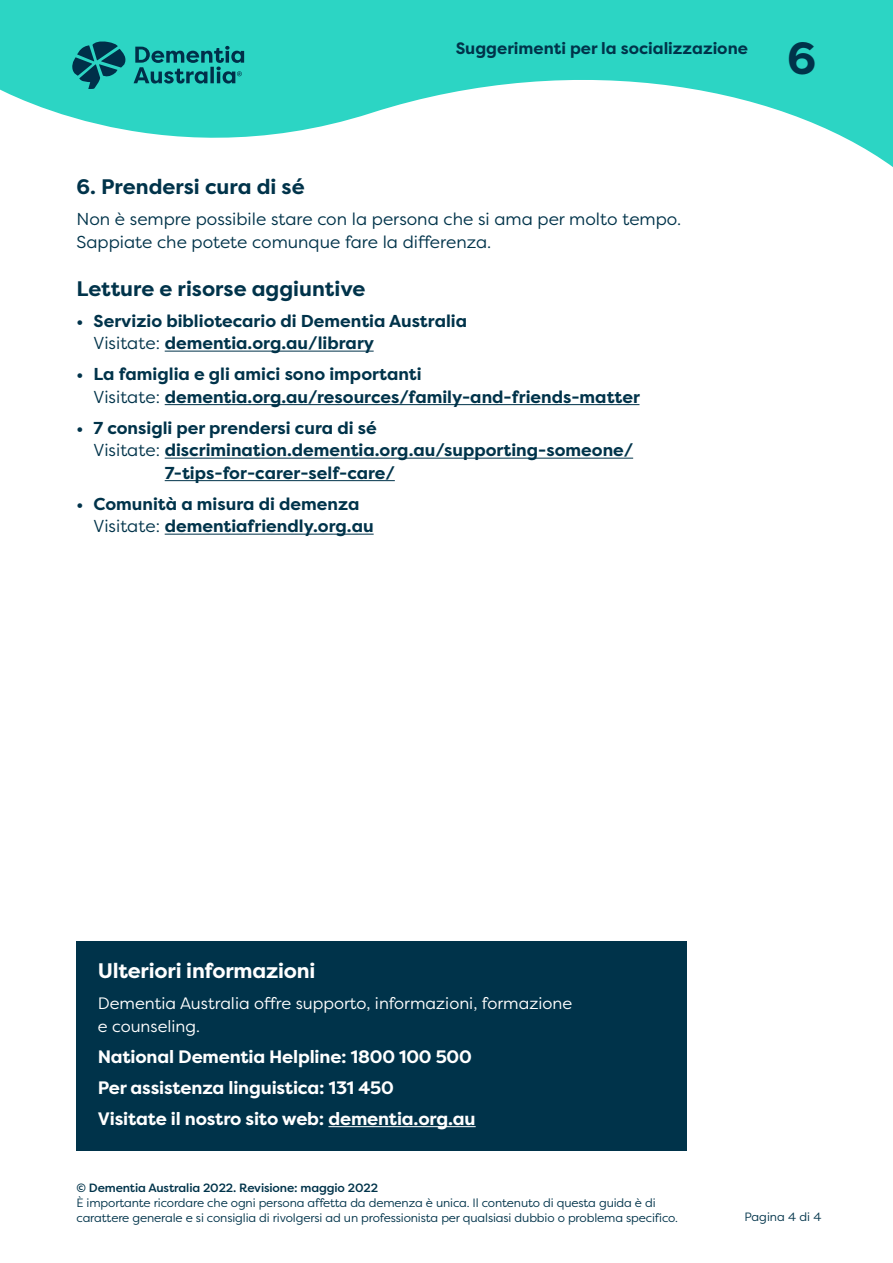
<style>
.page{position:relative;width:893px;height:1263px;background:#fff}
.page>*{position:absolute;margin:0;border:0;box-sizing:border-box;transform-origin:0 0}
.t1{font:700 45px "Filson Pro";color:#00334a}
.t2{font:700 21px "Filson Pro";color:#00334a}
.t3{font:700 21px "Filson Pro";letter-spacing:-.01em;color:#fff}
.t4{font:700 18px "Filson Pro";letter-spacing:-.01em;color:#fff}
.t5{font:700 17.25px/22.5px "Filson Pro";color:#00334a}
.t6{font:17.25px/22.5px "Filson Pro";color:#00334a}
.t7{font:16.5px "Filson Pro";color:#fff}
.t8{font:700 16.5px "Filson Pro";color:#00334a}
.t9{font:12px/15px "Filson Pro";letter-spacing:-.01em;color:#00334a}
.t10{font:500 12px "Filson Pro";letter-spacing:-.01em;color:#00334a}
.s1{font-weight:400}
</style>
<div class="page">
<svg style="left:0;top:0;width:893px;height:167px;fill:#2cd5c4"></svg>
<svg style="left:72px;top:41px;width:172px;height:48px;background:#1d9d9a"></svg>
<div style="left:77px;top:941px;width:610px;height:64px;background:#00334a"></div>
<div style="left:77px;top:998px;width:610px;height:59px;background:#00334a"></div>
<div style="left:77px;top:1028px;width:610px;height:60px;background:#00334a"></div>
<div style="left:77px;top:1059px;width:610px;height:60px;background:#00334a"></div>
<div style="left:77px;top:1090px;width:610px;height:60px;background:#00334a"></div>
<hr style="left:328px;top:1126px;width:148px;height:1px;background:#fff">
<hr style="left:165px;top:351px;width:209px;height:1px;background:#00334a">
<hr style="left:165px;top:404px;width:474px;height:1px;background:#00334a">
<hr style="left:165px;top:458px;width:468px;height:1px;background:#00334a">
<hr style="left:165px;top:480px;width:230px;height:1px;background:#00334a">
<hr style="left:165px;top:534px;width:209px;height:1px;background:#00334a">
<p class="t8" style="left:456px;top:38px;width:294px">Suggerimenti per la socializzazione</p>
<h1 class="t1" style="left:787px;top:30px;width:31px">6</h1>
<p class="t2" style="left:77px;top:174px;width:230px">6. Prendersi cura di sé</p>
<p class="t6" style="left:77px;top:208px;width:606px">Non è sempre possibile stare con la persona che si ama per molto tempo.<br>Sappiate che potete comunque fare la differenza.</p>
<p class="t2" style="left:77px;top:275px;width:290px">Letture e risorse aggiuntive</p>
<p class="t5" style="left:94px;top:310px;width:375px;text-indent:-17px">• Servizio bibliotecario di Dementia Australia<br><span class="s1">Visitate:</span> dementia.org.au/library</p>
<p class="t5" style="left:94px;top:363px;width:548px;text-indent:-17px">• La famiglia e gli amici sono importanti<br><span class="s1">Visitate:</span> dementia.org.au/resources/family-and-friends-matter</p>
<p class="t5" style="left:77px;top:417px;width:302px">• 7 consigli per prendersi cura di sé</p>
<p class="t5" style="left:94px;top:439px;width:541px"><span class="s1">Visitate:</span> discrimination.dementia.org.au/supporting-someone/</p>
<p class="t5" style="left:165px;top:462px;width:232px">7-tips-for-carer-self-care/</p>
<p class="t5" style="left:94px;top:493px;width:282px;text-indent:-17px">• Comunità a misura di demenza<br><span class="s1">Visitate:</span> dementiafriendly.org.au</p>
<p class="t3" style="left:98px;top:958px;width:219px">Ulteriori informazioni</p>
<p class="t7" style="left:98px;top:993px;width:476px">Dementia Australia offre supporto, informazioni, formazione</p>
<p class="t7" style="left:98px;top:1015px;width:104px">e counseling.</p>
<p class="t4" style="left:98px;top:1045px;width:376px">National Dementia Helpline: 1800 100 500</p>
<p class="t4" style="left:98px;top:1076px;width:297px">Per assistenza linguistica: 131 450</p>
<p class="t4" style="left:98px;top:1107px;width:379px">Visitate il nostro sito web: dementia.org.au</p>
<p class="t10" style="left:77px;top:1179px;width:303px">© Dementia Australia 2022. Revisione: maggio 2022</p>
<p class="t9" style="left:77px;top:1195px;width:603px">È importante ricordare che ogni persona affetta da demenza è unica. Il contenuto di questa guida è di carattere generale e si consiglia di rivolgersi ad un professionista per qualsiasi dubbio o problema specifico.</p>
<p class="t9" style="left:744px;top:1209px;width:79px">Pagina 4 di 4</p>
</div>
